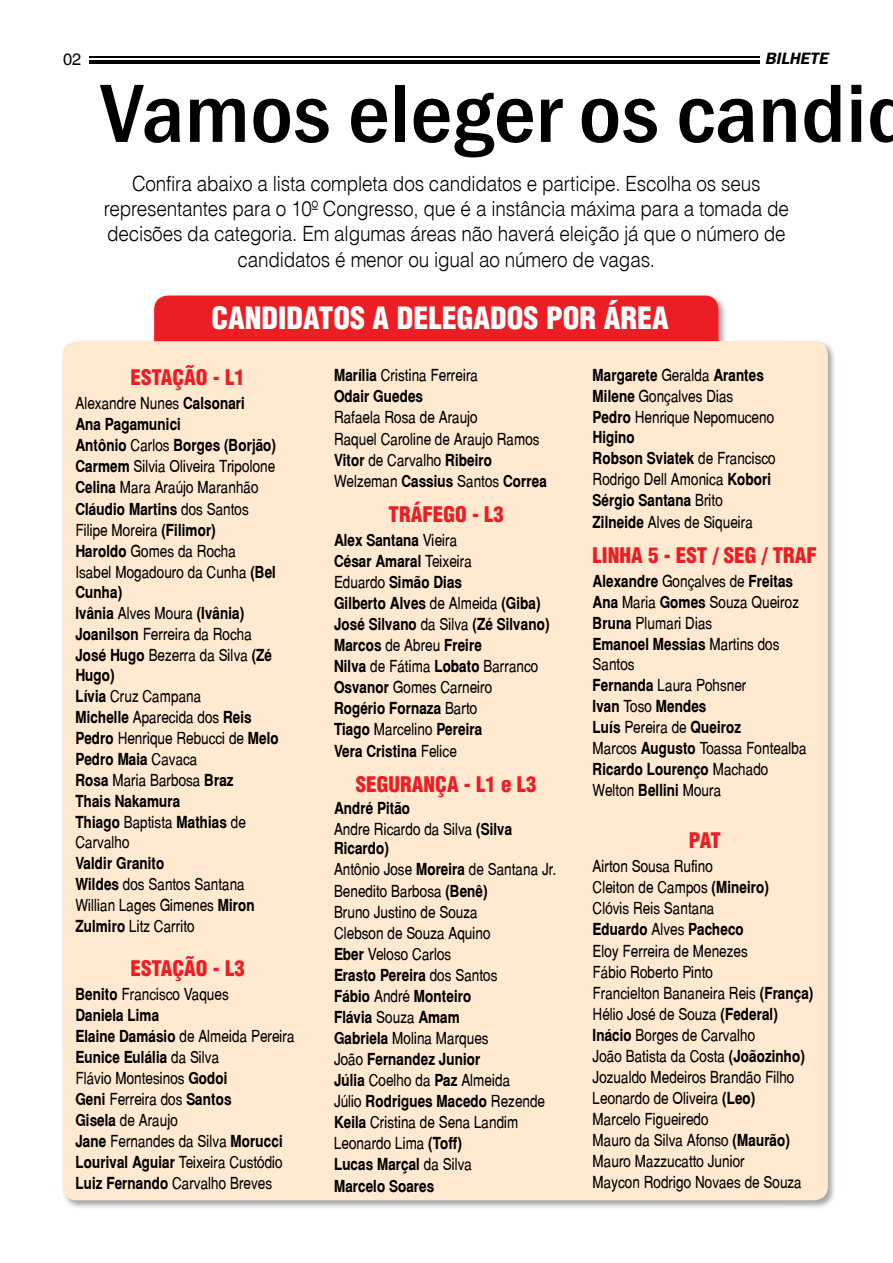
<style>
.page{position:relative;width:893px;height:1263px;background:#fff}
.page>*{position:absolute;margin:0;border:0;box-sizing:border-box;transform-origin:0 0}
.t1{font:500 condensed 85.5px "Franklin Gothic";color:#000;scale:1.1 1}
.t2{font:30px "Switzerland Cond Black Plain";color:#fff}
.t3{font:21px/25.2px "Switzerland Light Plain";letter-spacing:-.01em;color:#000;text-align:center;scale:.9 1}
.t4{font:21px "Switzerland Cond Black Plain";color:#ed1d24}
.t5{font:16.5px/21px "Switzerland Narrow Plain";color:#000}
.t6{font:700 16.5px/21px "Switzerland Narrow";color:#000}
.t7{font:italic 700 16.5px "Frankfurt Gothic";color:#000}
.t8{font:16.5px "Switzerland Plain";color:#000}
.s1{font-family:"Switzerland Narrow";font-weight:700}
.s2{font-family:"Switzerland Narrow Plain";font-weight:400}
</style>
<div class="page">
<img style="left:154px;top:295px;width:572px;height:45px">
<div style="left:154px;top:296px;width:565px;height:72px;background:#ed1d24;border-radius:14px"></div>
<img style="left:786px;top:341px;width:49px;height:867px">
<div style="left:63px;top:341px;width:765px;height:859px;background:#ffe9d0;border-radius:14px"></div>
<hr style="left:89px;top:56px;width:670px;height:2px;background:#000">
<hr style="left:89px;top:60px;width:670px;height:4px;background:#000">
<p class="t8" style="left:63px;top:50px;width:20px">02</p>
<p class="t7" style="left:765px;top:48px;width:65px">BILHETE</p>
<h1 class="t1" style="left:100px;top:57px;width:739px">Vamos eleger os candid</h1>
<p class="t3" style="left:104px;top:170px;width:763px">Confira abaixo a lista completa dos candidatos e participe. Escolha os seus representantes para o 10º Congresso, que é a instância máxima para a tomada de decisões da categoria. Em algumas áreas não haverá eleição já que o número de candidatos é menor ou igual ao número de vagas.</p>
<h2 class="t2" style="left:211px;top:299px;width:459px">CANDIDATOS A DELEGADOS POR ÁREA</h2>
<p class="t4" style="left:131px;top:364px;width:116px">ESTAÇÃO - L1</p>
<p class="t5" style="left:75px;top:392px;width:171px">Alexandre Nunes <span class="s1">Calsonari</span></p>
<p class="t6" style="left:75px;top:414px;width:202px">Ana Pagamunici<br>Antônio <span class="s2">Carlos</span> Borges (Borjão)</p>
<p class="t5" style="left:75px;top:456px;width:201px"><span class="s1">Carmem</span> Silvia Oliveira Tripolone<br><span class="s1">Celina</span> Mara Araújo Maranhão</p>
<p class="t6" style="left:75px;top:498px;width:175px">Cláudio Martins <span class="s2">dos Santos</span></p>
<p class="t5" style="left:75px;top:519px;width:202px">Filipe Moreira <span class="s1">(Filimor)<br>Haroldo</span> Gomes da Rocha<br>Isabel Mogadouro da Cunha <span class="s1">(Bel</span></p>
<p class="t6" style="left:75px;top:581px;width:170px">Cunha)<br>Ivânia <span class="s2">Alves Moura</span> (Ivânia)</p>
<p class="t5" style="left:75px;top:623px;width:198px"><span class="s1">Joanilson</span> Ferreira da Rocha<br><span class="s1">José Hugo</span> Bezerra da Silva <span class="s1">(Zé</span></p>
<p class="t6" style="left:75px;top:664px;width:41px">Hugo)</p>
<p class="t5" style="left:75px;top:685px;width:127px"><span class="s1">Lívia</span> Cruz Campana</p>
<p class="t6" style="left:75px;top:706px;width:178px">Michelle <span class="s2">Aparecida dos</span> Reis</p>
<p class="t5" style="left:75px;top:727px;width:205px"><span class="s1">Pedro</span> Henrique Rebucci de <span class="s1">Melo</span></p>
<p class="t6" style="left:75px;top:748px;width:124px">Pedro Maia <span class="s2">Cavaca</span></p>
<p class="t5" style="left:75px;top:769px;width:160px"><span class="s1">Rosa</span> Maria Barbosa <span class="s1">Braz</span></p>
<p class="t6" style="left:75px;top:790px;width:172px">Thais Nakamura<br>Thiago <span class="s2">Baptista</span> Mathias <span class="s2">de</span></p>
<p class="t5" style="left:75px;top:831px;width:56px">Carvalho</p>
<p class="t6" style="left:75px;top:852px;width:91px">Valdir Granito</p>
<p class="t5" style="left:75px;top:873px;width:181px"><span class="s1">Wildes</span> dos Santos Santana<br>Willian Lages Gimenes <span class="s1">Miron<br>Zulmiro</span> Litz Carrito</p>
<p class="t4" style="left:131px;top:955px;width:116px">ESTAÇÃO - L3</p>
<p class="t5" style="left:75px;top:983px;width:155px"><span class="s1">Benito</span> Francisco Vaques</p>
<p class="t6" style="left:75px;top:1004px;width:85px">Daniela Lima</p>
<p class="t5" style="left:75px;top:1025px;width:221px"><span class="s1">Elaine Damásio</span> de Almeida Pereira</p>
<p class="t6" style="left:75px;top:1046px;width:145px">Eunice Eulália <span class="s2">da Silva</span></p>
<p class="t5" style="left:75px;top:1067px;width:209px">Flávio Montesinos <span class="s1">Godoi<br>Geni</span> Ferreira dos <span class="s1">Santos<br>Gisela</span> de Araujo<br><span class="s1">Jane</span> Fernandes da Silva <span class="s1">Morucci<br>Lourival Aguiar</span> Teixeira Custódio<br><span class="s1">Luiz Fernando</span> Carvalho Breves</p>
<p class="t5" style="left:334px;top:365px;width:146px"><span class="s1">Marília</span> Cristina Ferreira</p>
<p class="t6" style="left:334px;top:386px;width:91px">Odair Guedes</p>
<p class="t5" style="left:334px;top:407px;width:207px">Rafaela Rosa de Araujo<br>Raquel Caroline de Araujo Ramos</p>
<p class="t6" style="left:334px;top:449px;width:160px">Vitor <span class="s2">de Carvalho</span> Ribeiro</p>
<p class="t5" style="left:334px;top:470px;width:214px">Welzeman <span class="s1">Cassius</span> Santos <span class="s1">Correa</span></p>
<p class="t4" style="left:388px;top:501px;width:117px">TRÁFEGO - L3</p>
<p class="t6" style="left:334px;top:529px;width:217px">Alex Santana <span class="s2">Vieira<br></span>César Amaral <span class="s2">Teixeira<br>Eduardo</span> Simão Dias<br>Gilberto Alves <span class="s2">de Almeida</span> (Giba)<br>José Silvano <span class="s2">da Silva</span> (Zé Silvano)<br>Marcos <span class="s2">de Abreu</span> Freire</p>
<p class="t5" style="left:334px;top:656px;width:206px"><span class="s1">Nilva</span> de Fátima <span class="s1">Lobato</span> Barranco<br><span class="s1">Osvanor</span> Gomes Carneiro</p>
<p class="t6" style="left:334px;top:698px;width:150px">Rogério Fornaza <span class="s2">Barto<br></span>Tiago <span class="s2">Marcelino</span> Pereira<br>Vera Cristina <span class="s2">Felice</span></p>
<p class="t4" style="left:356px;top:771px;width:182px">SEGURANÇA - L1 e L3</p>
<p class="t6" style="left:334px;top:797px;width:78px">André Pitão</p>
<p class="t5" style="left:334px;top:818px;width:180px">Andre Ricardo da Silva <span class="s1">(Silva</span></p>
<p class="t6" style="left:334px;top:838px;width:57px">Ricardo)</p>
<p class="t5" style="left:334px;top:859px;width:224px">Antônio Jose <span class="s1">Moreira</span> de Santana Jr.<br>Benedito Barbosa <span class="s1">(Benê)<br></span>Bruno Justino de Souza<br>Clebson de Souza Aquino<br><span class="s1">Eber</span> Veloso Carlos</p>
<p class="t6" style="left:334px;top:964px;width:165px">Erasto Pereira <span class="s2">dos Santos<br></span>Fábio <span class="s2">André</span> Monteiro<br>Flávia <span class="s2">Souza</span> Amam</p>
<p class="t5" style="left:334px;top:1027px;width:156px"><span class="s1">Gabriela</span> Molina Marques</p>
<p class="t6" style="left:334px;top:1049px;width:148px"><span class="s2">João</span> Fernandez Junior</p>
<p class="t5" style="left:334px;top:1069px;width:178px"><span class="s1">Júlia</span> Coelho da <span class="s1">Paz</span> Almeida</p>
<p class="t6" style="left:334px;top:1091px;width:213px"><span class="s2">Júlio</span> Rodrigues Macedo <span class="s2">Rezende</span></p>
<p class="t5" style="left:334px;top:1112px;width:186px"><span class="s1">Keila</span> Cristina de Sena Landim<br>Leonardo Lima <span class="s1">(Toff)</span></p>
<p class="t6" style="left:334px;top:1154px;width:139px">Lucas Marçal <span class="s2">da Silva<br></span>Marcelo Soares</p>
<p class="t6" style="left:593px;top:365px;width:173px">Margarete <span class="s2">Geralda</span> Arantes</p>
<p class="t5" style="left:593px;top:386px;width:183px"><span class="s1">Milene</span> Gonçalves Dias<br><span class="s1">Pedro</span> Henrique Nepomuceno</p>
<p class="t6" style="left:593px;top:427px;width:185px">Higino<br>Robson Sviatek <span class="s2">de Francisco</span></p>
<p class="t5" style="left:593px;top:469px;width:180px">Rodrigo Dell Amonica <span class="s1">Kobori</span></p>
<p class="t6" style="left:593px;top:490px;width:132px">Sérgio Santana <span class="s2">Brito</span></p>
<p class="t5" style="left:593px;top:511px;width:162px"><span class="s1">Zilneide</span> Alves de Siqueira</p>
<p class="t4" style="left:593px;top:542px;width:226px">LINHA 5 - EST / SEG / TRAF</p>
<p class="t6" style="left:593px;top:570px;width:202px">Alexandre <span class="s2">Gonçalves de</span> Freitas</p>
<p class="t5" style="left:593px;top:591px;width:208px"><span class="s1">Ana</span> Maria <span class="s1">Gomes</span> Souza Queiroz<br><span class="s1">Bruna</span> Plumari Dias</p>
<p class="t6" style="left:593px;top:633px;width:188px">Emanoel Messias <span class="s2">Martins dos</span></p>
<p class="t5" style="left:593px;top:653px;width:155px">Santos<br><span class="s1">Fernanda</span> Laura Pohsner</p>
<p class="t6" style="left:593px;top:695px;width:150px">Ivan <span class="s2">Toso</span> Mendes<br>Luís <span class="s2">Pereira de</span> Queiroz</p>
<p class="t5" style="left:593px;top:737px;width:216px">Marcos <span class="s1">Augusto</span> Toassa Fontealba</p>
<p class="t6" style="left:593px;top:759px;width:177px">Ricardo Lourenço <span class="s2">Machado</span></p>
<p class="t5" style="left:593px;top:779px;width:130px">Welton <span class="s1">Bellini</span> Moura</p>
<p class="t4" style="left:689px;top:827px;width:33px">PAT</p>
<p class="t5" style="left:593px;top:856px;width:178px">Airton Sousa Rufino<br>Cleiton de Campos <span class="s1">(Mineiro)<br></span>Clóvis Reis Santana</p>
<p class="t6" style="left:593px;top:919px;width:153px">Eduardo <span class="s2">Alves</span> Pacheco</p>
<p class="t5" style="left:593px;top:940px;width:222px">Eloy Ferreira de Menezes<br>Fábio Roberto Pinto<br>Francielton Bananeira Reis <span class="s1">(França)<br></span>Hélio José de Souza <span class="s1">(Federal)<br>Inácio</span> Borges de Carvalho<br>João Batista da Costa <span class="s1">(Joãozinho)<br></span>Jozualdo Medeiros Brandão Filho<br>Leonardo de Oliveira <span class="s1">(Leo)<br></span>Marcelo Figueiredo<br>Mauro da Silva Afonso <span class="s1">(Maurão)<br></span>Mauro Mazzucatto Junior<br>Maycon Rodrigo Novaes de Souza</p>
</div>
